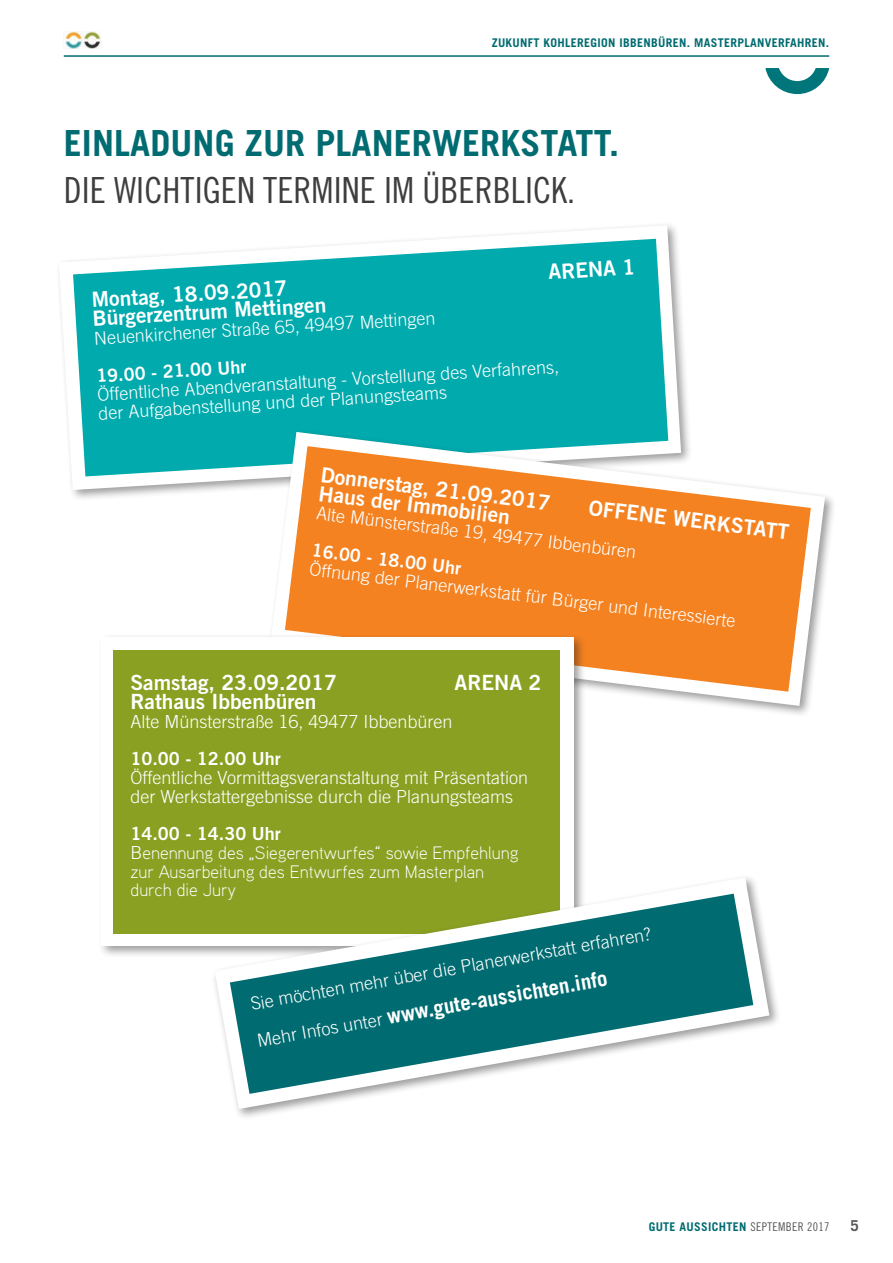
<style>
.page{position:relative;width:893px;height:1263px;background:#fff}
.page>*{position:absolute;margin:0;border:0;box-sizing:border-box;transform-origin:0 0}
.t1{font:36px "Trade Gothic LT Std Cn 18";letter-spacing:.005em;color:#3e3e3f}
.t2{font:700 36px "Trade Gothic";letter-spacing:.005em;color:#006b70}
.t3{font:21px "Trade Gothic Bold Two";color:#fff}
.t4{font:700 21px "Trade Gothic";color:#fff}
.t5{font:300 18px/18.3px "Trade Gothic";color:#fff}
.t6{font:300 18px/18.8px "Aaux Pro OT";color:#fff}
.t7{font:18px "Trade Gothic Bold Two";color:#fff}
.t8{font:700 15px "Trade Gothic";color:#57585a}
.t9{font:700 12px "Trade Gothic";letter-spacing:.025em;color:#006b70}
.s1{font-family:"Trade Gothic"}
.s2{font-weight:300;font-size:18px}
.s3{font-family:"Trade Gothic LT Std Cn 18";font-weight:400;color:#57585a}
</style>
<div class="page">
<div style="left:55px;top:222px;width:638px;height:280px;background:#231f20;opacity:.45"></div>
<svg style="left:59px;top:225px;width:622px;height:265px"></svg>
<svg style="left:73px;top:239px;width:595px;height:237px;background:#1cb3b6"></svg>
<div style="left:267px;top:428px;width:570px;height:290px;background:#231f20;opacity:.45"></div>
<svg style="left:271px;top:432px;width:554px;height:274px"></svg>
<svg style="left:285px;top:446px;width:526px;height:246px;fill:#f58220"></svg>
<div style="left:98px;top:634px;width:488px;height:325px;background:#231f20;opacity:.45"></div>
<div style="left:102px;top:638px;width:472px;height:308px;background:#fff"></div>
<div style="left:113px;top:650px;width:447px;height:284px;background:#8aa022"></div>
<div style="left:211px;top:874px;width:570px;height:247px;background:#231f20;opacity:.45"></div>
<svg style="left:215px;top:877px;width:554px;height:232px"></svg>
<svg style="left:230px;top:894px;width:523px;height:200px;fill:#006b70"></svg>
<hr style="left:64px;top:55px;width:765px;height:2px;background:#006b70">
<img style="left:65px;top:32px;width:37px;height:17px">
<svg style="left:765px;top:68px;width:64px;height:26px"></svg>
<p class="t9" style="left:492px;top:35px;width:339px">ZUKUNFT KOHLEREGION IBBENBÜREN. MASTERPLANVERFAHREN.</p>
<h1 class="t2" style="left:64px;top:121px;width:557px">EINLADUNG ZUR PLANERWERKSTATT.</h1>
<h1 class="t1" style="left:64px;top:168px;width:513px">DIE WICHTIGEN TERMINE IM ÜBERBLICK.</h1>
<p class="t3" style="left:547px;top:259px;width:88px;rotate:-4deg">ARENA 1</p>
<p class="t3" style="left:91px;top:288px;width:197px;rotate:-4deg">Montag, 18.09.2017</p>
<p class="t3" style="left:92px;top:306px;width:235px;rotate:-4deg">Bürgerzentrum Mettingen</p>
<p class="t5" style="left:93px;top:330px;width:344px;rotate:-4deg">Neuenkirchener Straße 65, 49497 Mettingen</p>
<p class="t7" style="left:95px;top:365px;width:152px;rotate:-4deg">19.00 - 21.00 Uhr</p>
<p class="t5" style="left:97px;top:387px;width:464px;rotate:-4deg">Öffentliche Abendveranstaltung - Vorstellung des Verfahrens, der Aufgabenstellung und der Planungsteams</p>
<p class="t3" style="left:323px;top:462px;width:232px;rotate:7deg">Donnerstag, 21.09.2017</p>
<p class="t3" style="left:320px;top:480px;width:194px;rotate:7deg">Haus der Immobilien</p>
<p class="t3" style="left:591px;top:494px;width:203px;rotate:7deg">OFFENE WERKSTATT</p>
<p class="t5" style="left:318px;top:504px;width:324px;rotate:7deg">Alte Münsterstraße 19, 49477 Ibbenbüren</p>
<p class="t7" style="left:313px;top:539px;width:152px;rotate:7deg">16.00 - 18.00 Uhr</p>
<p class="t5" style="left:311px;top:559px;width:431px;rotate:7deg">Öffnung der Planerwerkstatt für Bürger und Interessierte</p>
<p class="t3" style="left:130px;top:670px;width:208px">Samstag, 23.09.2017</p>
<p class="t3" style="left:454px;top:670px;width:88px">ARENA 2</p>
<p class="t3" style="left:130px;top:688px;width:188px">Rathaus Ibbenbüren</p>
<p class="t5" style="left:130px;top:712px;width:324px">Alte Münsterstraße 16, 49477 Ibbenbüren</p>
<p class="t7" style="left:130px;top:747px;width:152px">10.00 - 12.00 Uhr</p>
<p class="t5" style="left:130px;top:768px;width:399px;line-height:18.8px">Öffentliche Vormittagsveranstaltung mit Präsentation der Werkstattergebnisse durch die Planungsteams</p>
<p class="t7" style="left:130px;top:822px;width:152px">14.00 - 14.30 Uhr</p>
<p class="t6" style="left:130px;top:843px;width:390px"><span class="s1">B</span>enennung des „Siegerentwurfes“ sowie Empfehlung zur Ausarbeitung des Entwurfes zum Masterplan durch die Jury</p>
<p class="t5" style="left:249px;top:995px;width:408px;rotate:-10deg">Sie möchten mehr über die Planerwerkstatt erfahren?</p>
<p class="t4" style="left:255px;top:1027px;width:358px;rotate:-10deg"><span class="s2">Mehr Infos unter</span> WWW.GUTE-AUSSICHTEN.INFO</p>
<p class="t9" style="left:649px;top:1219px;width:182px">GUTE AUSSICHTEN <span class="s3">SEPTEMBER 2017</span></p>
<p class="t8" style="left:851px;top:1216px;width:10px">5</p>
</div>
